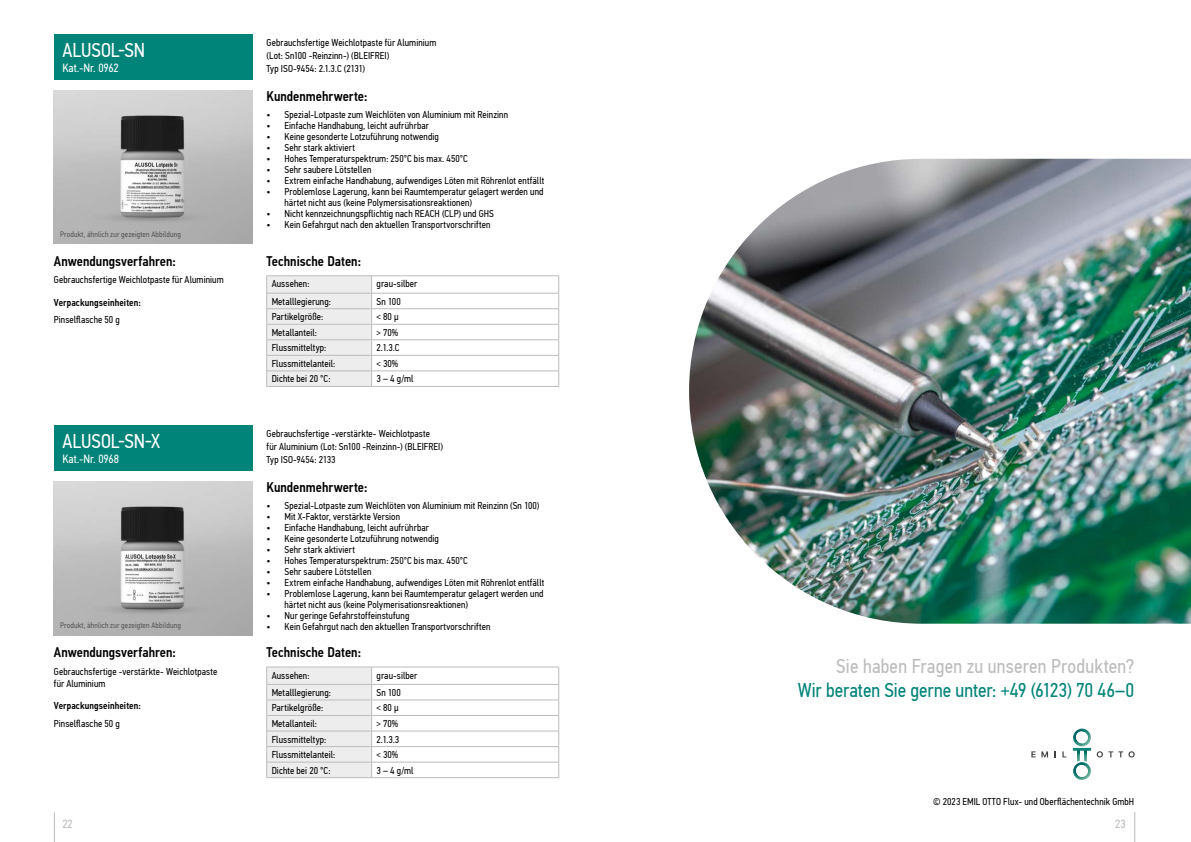
<style>
.page{position:relative;width:1191px;height:842px;background:#fff}
.page>*{position:absolute;margin:0;border:0;box-sizing:border-box;transform-origin:0 0}
.t1{font:20px "PF Din Text Cond Pro";letter-spacing:-.005em;color:#008378}
.t2{font:20px "PF Din Text Cond Pro";letter-spacing:.01em;color:#bcbcbc}
.t3{font:20px "PF Din Text Cond Pro";letter-spacing:-.005em;color:#fff}
.t4{font:500 14px "PF Din Text Cond Pro";color:#000}
.t5{font:12px "PF Din Text Cond Pro";letter-spacing:-.005em;color:#fff}
.t6{font:12px "PF Din Text Cond Pro";color:#bcbcbc}
.t7{font:10px/13px "PF Din Text Cond Pro";letter-spacing:.01em;color:#000}
.t8{font:500 10px "PF Din Text Cond Pro";letter-spacing:.01em;color:#000}
.t9{font:8px "PF Din Text Cond Pro";letter-spacing:.02em;color:#575756}
</style>
<div class="page">
<hr style="left:54px;top:812px;width:1px;height:30px;background:#bcbcbc">
<hr style="left:1134px;top:812px;width:1px;height:30px;background:#bcbcbc">
<div style="left:54px;top:34px;width:198px;height:45px;background:#008378"></div>
<div style="left:54px;top:425px;width:198px;height:46px;background:#008378"></div>
<img style="left:54px;top:91px;width:198px;height:153px">
<img style="left:54px;top:482px;width:198px;height:153px">
<svg style="left:1031px;top:751px;width:4px;height:6px"></svg>
<svg style="left:1041px;top:751px;width:7px;height:6px"></svg>
<svg style="left:1062px;top:751px;width:4px;height:6px"></svg>
<svg style="left:1072px;top:729px;width:62px;height:51px"></svg>
<img style="left:689px;top:159px;width:502px;height:465px">
<hr style="left:371px;top:276px;width:188px;height:1px;background:#bcbcbc">
<hr style="left:371px;top:293px;width:188px;height:1px;background:#bcbcbc">
<hr style="left:371px;top:309px;width:188px;height:1px;background:#bcbcbc">
<hr style="left:371px;top:324px;width:188px;height:1px;background:#bcbcbc">
<hr style="left:371px;top:340px;width:188px;height:1px;background:#bcbcbc">
<hr style="left:371px;top:355px;width:188px;height:1px;background:#bcbcbc">
<hr style="left:371px;top:371px;width:188px;height:1px;background:#bcbcbc">
<svg style="left:266px;top:276px;width:106px;height:110px"></svg>
<svg style="left:558px;top:276px;width:1px;height:110px"></svg>
<hr style="left:266px;top:386px;width:105px;height:1px;background:#bcbcbc">
<hr style="left:371px;top:386px;width:188px;height:1px;background:#bcbcbc">
<hr style="left:371px;top:667px;width:188px;height:1px;background:#bcbcbc">
<hr style="left:371px;top:684px;width:188px;height:1px;background:#bcbcbc">
<hr style="left:371px;top:700px;width:188px;height:1px;background:#bcbcbc">
<hr style="left:371px;top:715px;width:188px;height:1px;background:#bcbcbc">
<hr style="left:371px;top:731px;width:188px;height:1px;background:#bcbcbc">
<hr style="left:371px;top:746px;width:188px;height:1px;background:#bcbcbc">
<hr style="left:371px;top:762px;width:188px;height:1px;background:#bcbcbc">
<svg style="left:266px;top:667px;width:106px;height:110px"></svg>
<svg style="left:558px;top:667px;width:1px;height:110px"></svg>
<hr style="left:266px;top:777px;width:105px;height:1px;background:#bcbcbc">
<hr style="left:371px;top:777px;width:188px;height:1px;background:#bcbcbc">
<h1 class="t3" style="left:62px;top:38px;width:84px">ALUSOL-SN</h1>
<p class="t5" style="left:62px;top:60px;width:58px">Kat.-Nr. 0962</p>
<p class="t9" style="left:60px;top:229px;width:122px">Produkt, ähnlich zur gezeigten Abbildung</p>
<h2 class="t4" style="left:54px;top:252px;width:123px">Anwendungsverfahren:</h2>
<p class="t7" style="left:54px;top:273px;width:171px">Gebrauchsfertige Weichlotpaste für Aluminium</p>
<p class="t8" style="left:54px;top:296px;width:88px">Verpackungseinheiten:</p>
<p class="t7" style="left:54px;top:313px;width:67px">Pinselflasche 50 g</p>
<h1 class="t3" style="left:62px;top:429px;width:99px">ALUSOL-SN-X</h1>
<p class="t5" style="left:62px;top:452px;width:58px">Kat.-Nr. 0968</p>
<p class="t9" style="left:60px;top:621px;width:122px">Produkt, ähnlich zur gezeigten Abbildung</p>
<h2 class="t4" style="left:54px;top:644px;width:123px">Anwendungsverfahren:</h2>
<p class="t7" style="left:54px;top:665px;width:165px;line-height:12px">Gebrauchsfertige -verstärkte- Weichlotpaste für Aluminium</p>
<p class="t8" style="left:54px;top:699px;width:88px">Verpackungseinheiten:</p>
<p class="t7" style="left:54px;top:717px;width:67px">Pinselflasche 50 g</p>
<p class="t7" style="left:266px;top:36px;width:171px">Gebrauchsfertige Weichlotpaste für Aluminium (Lot: Sn100 -Reinzinn-) (BLEIFREI)<br>Typ ISO-9454: 2.1.3.C (2131)</p>
<h2 class="t4" style="left:266px;top:88px;width:102px">Kundenmehrwerte:</h2>
<p class="t7" style="left:266px;top:108px;width:243px">• Spezial-Lotpaste zum Weichlöten von Aluminium mit Reinzinn</p>
<p class="t7" style="left:266px;top:119px;width:164px">• Einfache Handhabung, leicht aufrührbar</p>
<p class="t7" style="left:266px;top:130px;width:174px">• Keine gesonderte Lotzuführung notwendig</p>
<p class="t7" style="left:266px;top:141px;width:90px">• Sehr stark aktiviert</p>
<p class="t7" style="left:266px;top:152px;width:203px">• Hohes Temperaturspektrum: 250°C bis max. 450°C</p>
<p class="t7" style="left:266px;top:163px;width:106px">• Sehr saubere Lötstellen</p>
<p class="t7" style="left:266px;top:174px;width:279px">• Extrem einfache Handhabung, aufwendiges Löten mit Röhrenlot entfällt</p>
<p class="t7" style="left:284px;top:186px;width:260px;line-height:11px;text-indent:-18px">• Problemlose Lagerung, kann bei Raumtemperatur gelagert werden und härtet nicht aus (keine Polymersisationsreaktionen)</p>
<p class="t7" style="left:266px;top:207px;width:229px">• Nicht kennzeichnungspflichtig nach REACH (CLP) und GHS</p>
<p class="t7" style="left:266px;top:218px;width:225px">• Kein Gefahrgut nach den aktuellen Transportvorschriften</p>
<h2 class="t4" style="left:266px;top:252px;width:96px">Technische Daten:</h2>
<p class="t7" style="left:272px;top:277px;width:39px">Aussehen:</p>
<p class="t7" style="left:376px;top:277px;width:42px">grau-silber</p>
<p class="t7" style="left:272px;top:295px;width:61px">Metalllegierung:</p>
<p class="t7" style="left:376px;top:295px;width:26px">Sn 100</p>
<p class="t7" style="left:272px;top:310px;width:53px">Partikelgröße:</p>
<p class="t7" style="left:376px;top:310px;width:23px">&lt; 80 μ</p>
<p class="t7" style="left:272px;top:326px;width:47px">Metallanteil:</p>
<p class="t7" style="left:376px;top:326px;width:23px">&gt; 70%</p>
<p class="t7" style="left:272px;top:341px;width:56px">Flussmitteltyp:</p>
<p class="t7" style="left:376px;top:341px;width:25px">2.1.3.C</p>
<p class="t7" style="left:272px;top:357px;width:65px">Flussmittelanteil:</p>
<p class="t7" style="left:376px;top:357px;width:23px">&lt; 30%</p>
<p class="t7" style="left:272px;top:372px;width:60px">Dichte bei 20 °C:</p>
<p class="t7" style="left:376px;top:372px;width:38px">3 – 4 g/ml</p>
<p class="t7" style="left:266px;top:427px;width:178px">Gebrauchsfertige -verstärkte- Weichlotpaste<br>für Aluminium (Lot: Sn100 -Reinzinn-) (BLEIFREI)<br>Typ ISO-9454: 2133</p>
<h2 class="t4" style="left:266px;top:479px;width:102px">Kundenmehrwerte:</h2>
<p class="t7" style="left:266px;top:499px;width:274px">• Spezial-Lotpaste zum Weichlöten von Aluminium mit Reinzinn (Sn 100)</p>
<p class="t7" style="left:266px;top:510px;width:135px">• Mit X-Faktor, verstärkte Version</p>
<p class="t7" style="left:266px;top:521px;width:164px">• Einfache Handhabung, leicht aufrührbar</p>
<p class="t7" style="left:266px;top:532px;width:174px">• Keine gesonderte Lotzuführung notwendig</p>
<p class="t7" style="left:266px;top:543px;width:90px">• Sehr stark aktiviert</p>
<p class="t7" style="left:266px;top:554px;width:203px">• Hohes Temperaturspektrum: 250°C bis max. 450°C</p>
<p class="t7" style="left:266px;top:565px;width:106px">• Sehr saubere Lötstellen</p>
<p class="t7" style="left:266px;top:576px;width:279px">• Extrem einfache Handhabung, aufwendiges Löten mit Röhrenlot entfällt</p>
<p class="t7" style="left:284px;top:588px;width:260px;line-height:11px;text-indent:-18px">• Problemlose Lagerung, kann bei Raumtemperatur gelagert werden und härtet nicht aus (keine Polymerisationsreaktionen)</p>
<p class="t7" style="left:266px;top:609px;width:144px">• Nur geringe Gefahrstoffeinstufung</p>
<p class="t7" style="left:266px;top:620px;width:225px">• Kein Gefahrgut nach den aktuellen Transportvorschriften</p>
<h2 class="t4" style="left:266px;top:644px;width:96px">Technische Daten:</h2>
<p class="t7" style="left:272px;top:669px;width:39px">Aussehen:</p>
<p class="t7" style="left:376px;top:669px;width:42px">grau-silber</p>
<p class="t7" style="left:272px;top:686px;width:61px">Metalllegierung:</p>
<p class="t7" style="left:376px;top:686px;width:26px">Sn 100</p>
<p class="t7" style="left:272px;top:701px;width:53px">Partikelgröße:</p>
<p class="t7" style="left:376px;top:701px;width:23px">&lt; 80 μ</p>
<p class="t7" style="left:272px;top:717px;width:47px">Metallanteil:</p>
<p class="t7" style="left:376px;top:717px;width:23px">&gt; 70%</p>
<p class="t7" style="left:272px;top:733px;width:56px">Flussmitteltyp:</p>
<p class="t7" style="left:376px;top:733px;width:24px">2.1.3.3</p>
<p class="t7" style="left:272px;top:748px;width:65px">Flussmittelanteil:</p>
<p class="t7" style="left:376px;top:748px;width:23px">&lt; 30%</p>
<p class="t7" style="left:272px;top:764px;width:60px">Dichte bei 20 °C:</p>
<p class="t7" style="left:376px;top:764px;width:38px">3 – 4 g/ml</p>
<h1 class="t2" style="left:836px;top:654px;width:299px">Sie haben Fragen zu unseren Produkten?</h1>
<h1 class="t1" style="left:797px;top:678px;width:338px">Wir beraten Sie gerne unter: +49 (6123) 70 46–0</h1>
<p class="t7" style="left:933px;top:795px;width:203px">© 2023 EMIL OTTO Flux- und Oberflächentechnik GmbH</p>
<p class="t6" style="left:62px;top:817px;width:12px">22</p>
<p class="t6" style="left:1115px;top:817px;width:12px">23</p>
</div>
